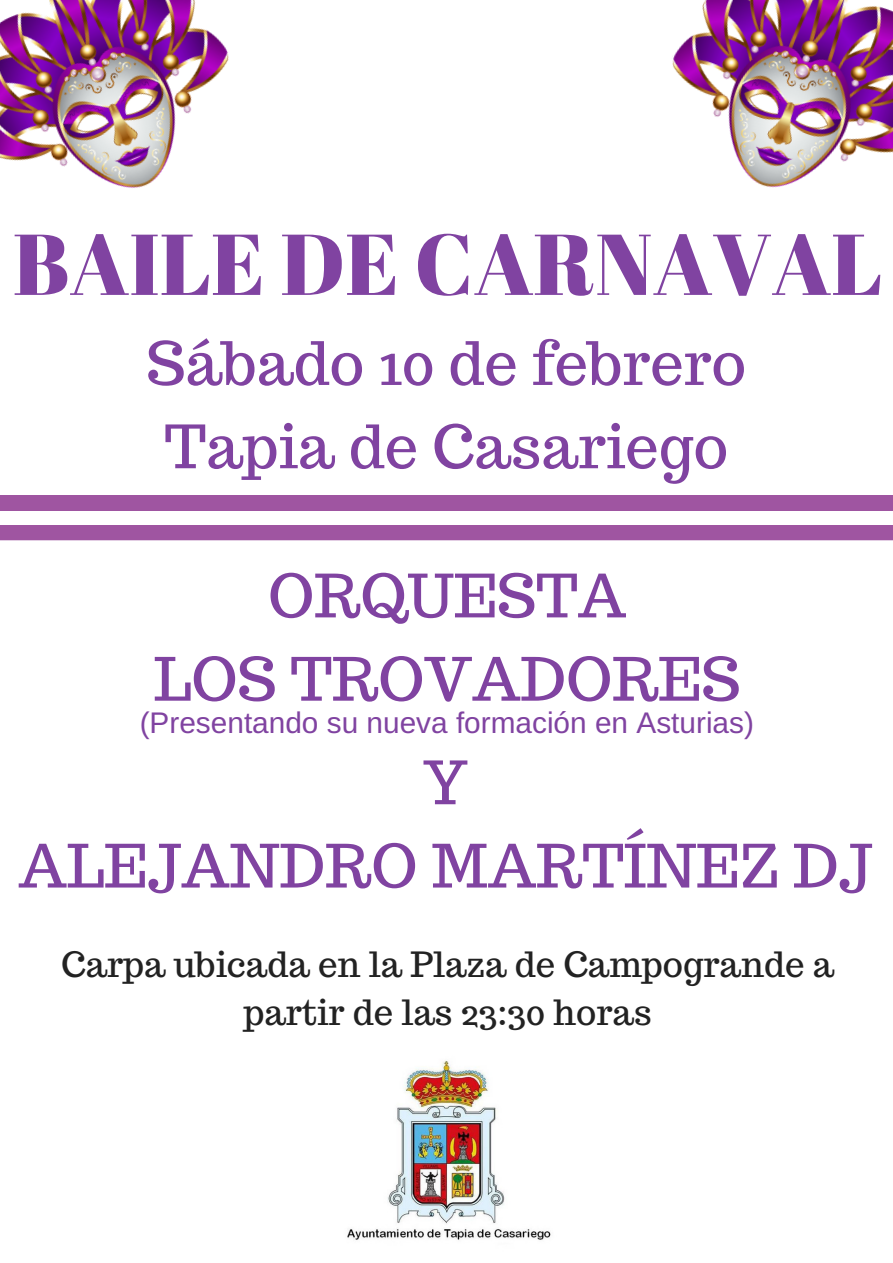
<style>
.page{position:relative;width:893px;height:1263px;background:#fff}
.page>*{position:absolute;margin:0;border:0;box-sizing:border-box;transform-origin:0 0}
.t1{font:86.1px "Abril Fatface";color:#8043a1}
.t2{font:59.62px/83.2px "Trocchi";color:#8043a1;text-align:center}
.t3{font:34.72px/48.4px "Trocchi";color:#222;text-align:center}
.t4{font:29.78px "Arimo";color:#8043a1}
</style>
<div class="page">
<img style="left:0;top:0;width:229px;height:188px">
<img style="left:672px;top:0;width:221px;height:188px">
<img style="left:347px;top:1060px;width:204px;height:180px">
<div style="left:0;top:495px;width:893px;height:15px;background:#9f55a1"></div>
<div style="left:0;top:525px;width:893px;height:15px;background:#9f55a1"></div>
<h1 class="t1" style="left:13px;top:204px;width:871px">BAILE DE CARNAVAL</h1>
<p class="t2" style="left:147px;top:321px;width:601px">Sábado 10 de febrero<br>Tapia de Casariego</p>
<p class="t2" style="left:154px;top:554px;width:588px">ORQUESTA<br>LOS TROVADORES</p>
<p class="t4" style="left:140px;top:706px;width:616px">(Presentando su nueva formación en Asturias)</p>
<p class="t2" style="left:18px;top:741px;width:855px">Y<br>ALEJANDRO MARTÍNEZ DJ</p>
<p class="t3" style="left:61px;top:940px;width:774px">Carpa ubicada en la Plaza de Campogrande a partir de las 23:30 horas</p>
</div>
